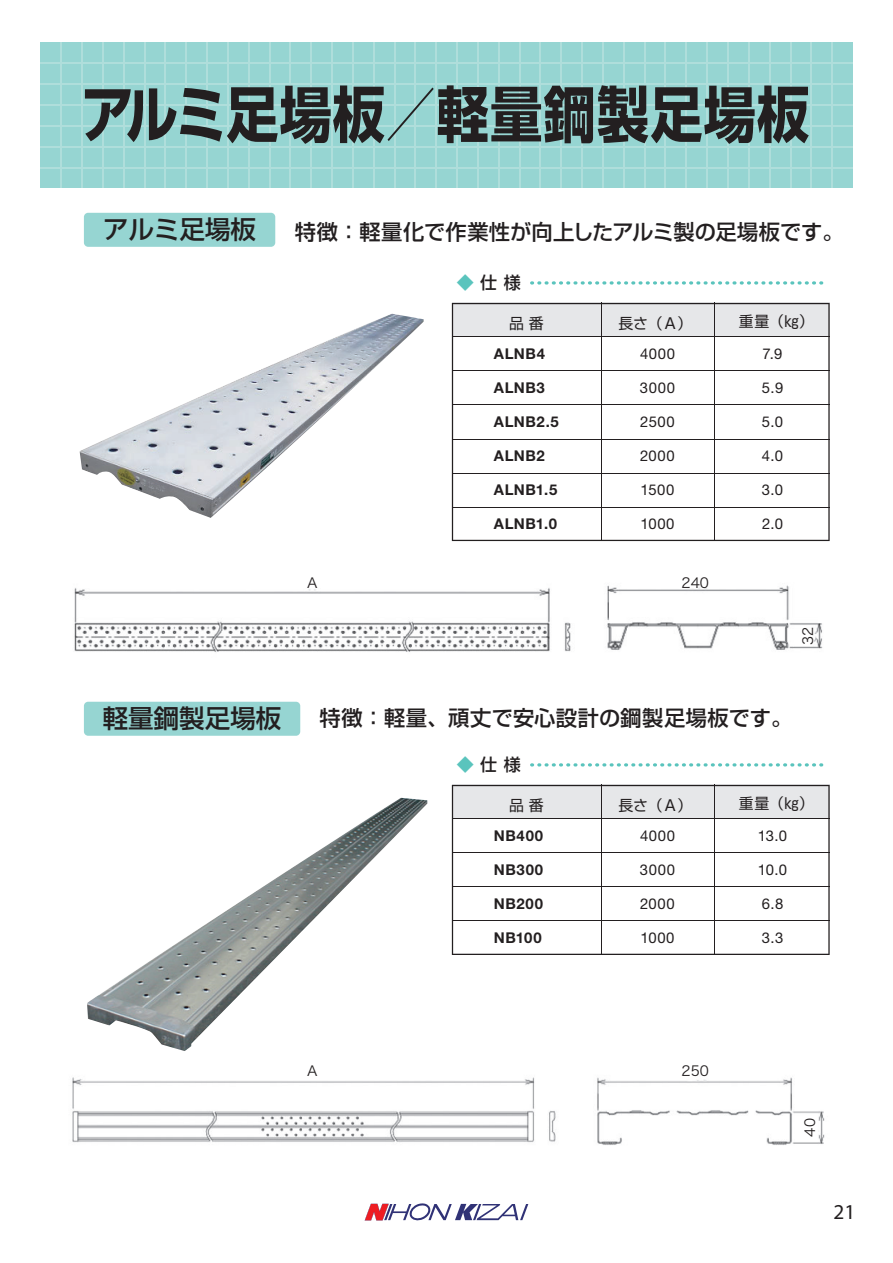
<style>
.page{position:relative;width:893px;height:1263px;background:#fff}
.page>*{position:absolute;margin:0;border:0;box-sizing:border-box;transform-origin:0 0}
.t1{font:60.75px "Shin Go Pro Bold 90 pv RKSJ H";letter-spacing:.02em;color:#231f20;scale:.86 1}
.t2{font:25.5px "Shin Go Pro Medium 90 pv RKSJ H";color:#231f20}
.t3{font:21.3px "Shin Go Pro Medium 90 pv RKSJ H";letter-spacing:.01em;color:#231f20}
.t4{font:21.3px "Myriad Pro";color:#231f20}
.t5{font:16.95px "Shin Go Pro Medium 90 pv RKSJ H";color:#231f20}
.t6{font:14.85px "Helvetica Neue";letter-spacing:.045em;color:#231f20}
.t7{font:700 14.85px "Helvetica Neue";letter-spacing:.035em;color:#231f20}
.t8{font:14.85px "Shin Go Pro Regular 90 pv RKSJ H";color:#231f20}
.t9{font:13.8px "Hira Kaku Pro W3 90 pv RKSJ H";color:#231f20}
.s1{color:#5ac4bd}
</style>
<div class="page">
<svg style="left:365px;top:1203px;width:163px;height:17px"></svg>
<div style="left:40px;top:43px;width:813px;height:145px;background:#96d5d2"></div>
<hr style="left:60px;top:43px;width:2px;height:145px;background:#afdedb">
<hr style="left:81px;top:43px;width:2px;height:145px;background:#afdedb">
<hr style="left:102px;top:43px;width:2px;height:145px;background:#afdedb">
<hr style="left:123px;top:43px;width:1px;height:145px;background:#afdedb">
<hr style="left:144px;top:43px;width:1px;height:145px;background:#afdedb">
<hr style="left:165px;top:43px;width:1px;height:145px;background:#afdedb">
<hr style="left:186px;top:43px;width:1px;height:145px;background:#afdedb">
<hr style="left:206px;top:43px;width:2px;height:145px;background:#afdedb">
<hr style="left:227px;top:43px;width:2px;height:145px;background:#afdedb">
<hr style="left:248px;top:43px;width:1px;height:145px;background:#afdedb">
<hr style="left:269px;top:43px;width:1px;height:145px;background:#afdedb">
<hr style="left:290px;top:43px;width:1px;height:145px;background:#afdedb">
<hr style="left:311px;top:43px;width:1px;height:145px;background:#afdedb">
<hr style="left:331px;top:43px;width:2px;height:145px;background:#afdedb">
<hr style="left:352px;top:43px;width:2px;height:145px;background:#afdedb">
<hr style="left:373px;top:43px;width:1px;height:145px;background:#afdedb">
<hr style="left:394px;top:43px;width:1px;height:145px;background:#afdedb">
<hr style="left:415px;top:43px;width:1px;height:145px;background:#afdedb">
<hr style="left:436px;top:43px;width:1px;height:145px;background:#afdedb">
<hr style="left:456px;top:43px;width:2px;height:145px;background:#afdedb">
<hr style="left:477px;top:43px;width:2px;height:145px;background:#afdedb">
<hr style="left:498px;top:43px;width:1px;height:145px;background:#afdedb">
<hr style="left:519px;top:43px;width:1px;height:145px;background:#afdedb">
<hr style="left:540px;top:43px;width:1px;height:145px;background:#afdedb">
<hr style="left:561px;top:43px;width:1px;height:145px;background:#afdedb">
<hr style="left:581px;top:43px;width:2px;height:145px;background:#afdedb">
<hr style="left:602px;top:43px;width:2px;height:145px;background:#afdedb">
<hr style="left:623px;top:43px;width:2px;height:145px;background:#afdedb">
<hr style="left:644px;top:43px;width:1px;height:145px;background:#afdedb">
<hr style="left:665px;top:43px;width:1px;height:145px;background:#afdedb">
<hr style="left:686px;top:43px;width:1px;height:145px;background:#afdedb">
<hr style="left:706px;top:43px;width:2px;height:145px;background:#afdedb">
<hr style="left:727px;top:43px;width:2px;height:145px;background:#afdedb">
<hr style="left:748px;top:43px;width:2px;height:145px;background:#afdedb">
<hr style="left:769px;top:43px;width:1px;height:145px;background:#afdedb">
<hr style="left:790px;top:43px;width:1px;height:145px;background:#afdedb">
<hr style="left:811px;top:43px;width:1px;height:145px;background:#afdedb">
<hr style="left:831px;top:43px;width:2px;height:145px;background:#afdedb">
<hr style="left:40px;top:63px;width:813px;height:1px;background:#afdedb">
<hr style="left:40px;top:83px;width:813px;height:2px;background:#afdedb">
<hr style="left:40px;top:104px;width:813px;height:2px;background:#afdedb">
<hr style="left:40px;top:125px;width:813px;height:2px;background:#afdedb">
<hr style="left:40px;top:146px;width:813px;height:1px;background:#afdedb">
<hr style="left:40px;top:167px;width:813px;height:1px;background:#afdedb">
<img style="left:74px;top:585px;width:749px;height:67px">
<img style="left:80px;top:314px;width:344px;height:204px">
<img style="left:87px;top:798px;width:340px;height:253px">
<img style="left:72px;top:1077px;width:753px;height:68px">
<div style="left:84px;top:213px;width:191px;height:34px;background:#96d5d2;border-radius:4px"></div>
<div style="left:84px;top:702px;width:216px;height:34px;background:#96d5d2;border-radius:4px"></div>
<svg style="left:452px;top:303px;width:378px;height:238px"></svg>
<hr style="left:601px;top:303px;width:1px;height:238px;background:#231f20">
<hr style="left:714px;top:303px;width:1px;height:238px;background:#231f20">
<hr style="left:453px;top:371px;width:377px;height:1px;background:#231f20">
<hr style="left:453px;top:405px;width:377px;height:1px;background:#231f20">
<hr style="left:453px;top:439px;width:377px;height:1px;background:#231f20">
<hr style="left:453px;top:473px;width:377px;height:1px;background:#231f20">
<hr style="left:453px;top:507px;width:377px;height:1px;background:#231f20">
<hr style="left:452px;top:337px;width:378px;height:1px;background:#231f20">
<svg style="left:530px;top:281px;width:293px;height:4px"></svg>
<svg style="left:452px;top:785px;width:378px;height:170px"></svg>
<hr style="left:601px;top:785px;width:1px;height:170px;background:#231f20">
<hr style="left:714px;top:785px;width:1px;height:170px;background:#231f20">
<hr style="left:453px;top:853px;width:377px;height:1px;background:#231f20">
<hr style="left:453px;top:887px;width:377px;height:1px;background:#231f20">
<hr style="left:453px;top:921px;width:377px;height:1px;background:#231f20">
<hr style="left:452px;top:818px;width:378px;height:1px;background:#231f20">
<svg style="left:530px;top:763px;width:293px;height:3px"></svg>
<h1 class="t1" style="left:82px;top:66px;width:848px">アルミ足場板／軽量鋼製足場板</h1>
<h2 class="t2" style="left:103px;top:208px;width:155px">アルミ足場板</h2>
<h3 class="t3" style="left:295px;top:214px;width:550px">特徴：軽量化で作業性が向上したアルミ製の足場板です。</h3>
<p class="t5" style="left:457px;top:269px;width:66px"><span class="s1">◆</span> 仕 様</p>
<p class="t8" style="left:509px;top:311px;width:36px">品 番</p>
<p class="t8" style="left:619px;top:311px;width:75px">長さ（Ａ）</p>
<p class="t8" style="left:739px;top:309px;width:76px">重量（㎏）</p>
<p class="t6" style="left:640px;top:343px;width:36px">4000</p>
<p class="t6" style="left:640px;top:377px;width:37px">3000</p>
<p class="t6" style="left:640px;top:411px;width:36px">2500</p>
<p class="t6" style="left:640px;top:445px;width:36px">2000</p>
<p class="t6" style="left:641px;top:479px;width:35px">1500</p>
<p class="t6" style="left:640px;top:513px;width:36px">1000</p>
<p class="t7" style="left:494px;top:342px;width:53px">ALNB4</p>
<p class="t7" style="left:494px;top:376px;width:53px">ALNB3</p>
<p class="t7" style="left:494px;top:410px;width:66px">ALNB2.5</p>
<p class="t7" style="left:494px;top:444px;width:52px">ALNB2</p>
<p class="t7" style="left:494px;top:478px;width:65px">ALNB1.5</p>
<p class="t7" style="left:494px;top:512px;width:65px">ALNB1.0</p>
<p class="t6" style="left:763px;top:343px;width:21px">7.9</p>
<p class="t6" style="left:762px;top:377px;width:23px">5.9</p>
<p class="t6" style="left:762px;top:411px;width:23px">5.0</p>
<p class="t6" style="left:762px;top:445px;width:23px">4.0</p>
<p class="t6" style="left:762px;top:479px;width:23px">3.0</p>
<p class="t6" style="left:762px;top:513px;width:23px">2.0</p>
<p class="t9" style="left:307px;top:570px;width:12px">A</p>
<p class="t9" style="left:682px;top:570px;width:29px">240</p>
<p class="t9" style="left:796px;top:645px;width:20px;rotate:-90deg">32</p>
<h2 class="t2" style="left:103px;top:697px;width:180px">軽量鋼製足場板</h2>
<h3 class="t3" style="left:320px;top:700px;width:474px">特徴：軽量、頑丈で安心設計の鋼製足場板です。</h3>
<p class="t5" style="left:457px;top:750px;width:66px"><span class="s1">◆</span> 仕 様</p>
<p class="t8" style="left:509px;top:793px;width:36px">品 番</p>
<p class="t8" style="left:619px;top:793px;width:75px">長さ（Ａ）</p>
<p class="t8" style="left:739px;top:791px;width:76px">重量（㎏）</p>
<p class="t6" style="left:640px;top:825px;width:36px">4000</p>
<p class="t6" style="left:640px;top:859px;width:37px">3000</p>
<p class="t6" style="left:640px;top:893px;width:36px">2000</p>
<p class="t6" style="left:640px;top:927px;width:36px">1000</p>
<p class="t7" style="left:494px;top:824px;width:51px">NB400</p>
<p class="t7" style="left:494px;top:858px;width:51px">NB300</p>
<p class="t7" style="left:494px;top:892px;width:51px">NB200</p>
<p class="t7" style="left:494px;top:926px;width:49px">NB100</p>
<p class="t6" style="left:758px;top:825px;width:31px">13.0</p>
<p class="t6" style="left:758px;top:859px;width:31px">10.0</p>
<p class="t6" style="left:762px;top:893px;width:23px">6.8</p>
<p class="t6" style="left:762px;top:927px;width:23px">3.3</p>
<p class="t9" style="left:307px;top:1059px;width:12px">A</p>
<p class="t9" style="left:682px;top:1059px;width:29px">250</p>
<p class="t9" style="left:798px;top:1136px;width:20px;rotate:-90deg">40</p>
<h3 class="t4" style="left:833px;top:1199px;width:23px">21</h3>
</div>
